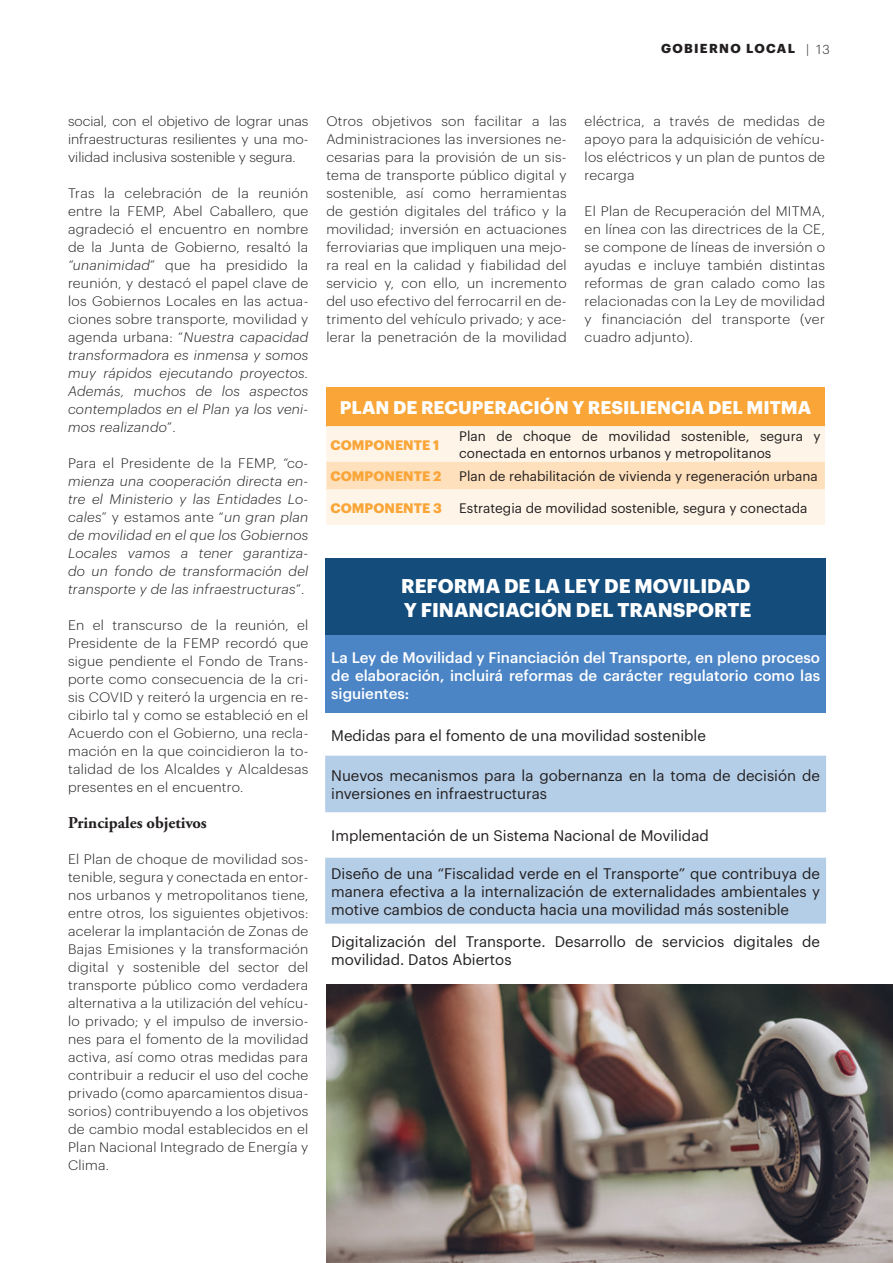
<style>
.page{position:relative;width:893px;height:1263px;background:#fff}
.page>*{position:absolute;margin:0;border:0;box-sizing:border-box;transform-origin:0 0}
.t1{font:700 19.5px/23.4px "Graphik";color:#fff}
.t2{font:700 18px "Graphik";color:#fff}
.t3{font:700 16.5px "Adobe Garamond Pro";color:#231f20}
.t4{font:15px/18px "Graphik";color:#231f20}
.t5{font:500 15px/18px "Graphik";color:#fff;text-align:justify}
.t6{font:300 13.5px/18px "Graphik";letter-spacing:.02em;color:#231f20;text-align:justify;scale:1.04 1}
.t7{font:italic 300 13.5px/18px "Graphik";letter-spacing:.02em;color:#231f20;text-align:justify;scale:1.04 1}
.t8{font:13.5px/16.2px "Graphik";color:#231f20}
.t9{font:300 13.5px/18px "Graphik";letter-spacing:.02em;color:#231f20;text-align:justify}
.t10{font:700 13.5px "Graphik";color:#f9a538}
.t11{font:700 12.75px "Graphik";color:#231f20}
.t12{font:300 12.75px "Graphik";color:#231f20}
.s1{font-style:italic}
.s2{font-style:normal}
</style>
<div class="page">
<div style="left:326px;top:387px;width:499px;height:39px;background:#f9a538"></div>
<div style="left:326px;top:426px;width:499px;height:99px;background:#fef5e8"></div>
<div style="left:326px;top:462px;width:499px;height:27px;background:#fee0bc"></div>
<div style="left:325px;top:558px;width:501px;height:78px;background:#144d7c"></div>
<div style="left:325px;top:636px;width:501px;height:77px;background:#4c85c5"></div>
<svg style="left:325px;top:756px;width:501px;height:168px;fill:#b5cee7"></svg>
<img style="left:326px;top:984px;width:567px;height:279px">
<p class="t11" style="left:661px;top:39px;width:11px">GOBIERNO</p>
<p class="t11" style="left:746px;top:39px;width:11px">LOCAL</p>
<p class="t12" style="left:806px;top:40px;width:25px">| 13</p>
<p class="t9" style="left:68px;top:111px;width:242px">social, con el objetivo de lograr unas infraestructuras resilientes y una mo&shy;vilidad inclusiva sostenible y segura.</p>
<p class="t6" style="left:68px;top:183px;width:233px">Tras la celebración de la reunión entre la FEMP, Abel Caballero, que agradeció el encuentro en nombre de la Junta de Gobierno, resaltó la <span class="s1">“unanimidad</span>” que ha presidido la reunión, y destacó el papel clave de los Gobiernos Locales en las actua&shy;ciones sobre transporte, movilidad y agenda urbana: “<span class="s1">Nuestra capacidad transformadora es inmensa y somos muy rápidos ejecutando proyectos.<br>Además, muchos de los aspectos contemplados en el Plan ya los veni&shy;mos realizando</span>”.</p>
<p class="t7" style="left:68px;top:453px;width:233px"><span class="s2">Para el Presidente de la FEMP, “c</span>o&shy;mienza una cooperación directa en&shy;tre el Ministerio y las Entidades Lo&shy;cales<span class="s2">” y estamos ante “</span>un gran plan de movilidad en el que los Gobiernos Locales vamos a tener garantiza&shy;do un fondo de transformación del transporte y de las infraestructuras<span class="s2">”.</span></p>
<p class="t6" style="left:68px;top:615px;width:233px">En el transcurso de la reunión, el Presidente de la FEMP recordó que sigue pendiente el Fondo de Trans&shy;porte como consecuencia de la cri&shy;sis COVID y reiteró la urgencia en re&shy;cibirlo tal y como se estableció en el Acuerdo con el Gobierno, una recla&shy;mación en la que coincidieron la to&shy;talidad de los Alcaldes y Alcaldesas presentes en el encuentro.</p>
<p class="t3" style="left:68px;top:813px;width:140px">Principales objetivos</p>
<p class="t6" style="left:68px;top:849px;width:233px">El Plan de choque de movilidad sos&shy;tenible, segura y conectada en entor&shy;nos urbanos y metropolitanos tiene, entre otros, los siguientes objetivos: acelerar la implantación de Zonas de Bajas Emisiones y la transformación digital y sostenible del sector del transporte público como verdadera alternativa a la utilización del vehícu&shy;lo privado; y el impulso de inversio&shy;nes para el fomento de la movilidad activa, así como otras medidas para contribuir a reducir el uso del coche privado (como aparcamientos disua&shy;sorios) contribuyendo a los objetivos de cambio modal establecidos en el Plan Nacional Integrado de Energía y Clima.</p>
<p class="t6" style="left:326px;top:111px;width:233px">Otros objetivos son facilitar a las Administraciones las inversiones ne&shy;cesarias para la provisión de un sis&shy;tema de transporte público digital y sostenible, así como herramientas de gestión digitales del tráfico y la movilidad; inversión en actuaciones ferroviarias que impliquen una mejo&shy;ra real en la calidad y fiabilidad del servicio y, con ello, un incremento del uso efectivo del ferrocarril en de&shy;trimento del vehículo privado; y ace&shy;lerar la penetración de la movilidad</p>
<p class="t6" style="left:585px;top:111px;width:233px">eléctrica, a través de medidas de apoyo para la adquisición de vehícu&shy;los eléctricos y un plan de puntos de recarga</p>
<p class="t6" style="left:585px;top:201px;width:233px">El Plan de Recuperación del MITMA, en línea con las directrices de la CE, se compone de líneas de inversión o ayudas e incluye también distintas reformas de gran calado como las relacionadas con la Ley de movilidad y financiación del transporte (ver cuadro adjunto).</p>
<h2 class="t2" style="left:340px;top:393px;width:473px">PLAN DE RECUPERACIÓN Y RESILIENCIA DEL MITMA</h2>
<p class="t10" style="left:331px;top:434px;width:110px">COMPONENTE 1</p>
<p class="t8" style="left:459px;top:427px;width:363px">Plan de choque de movilidad sostenible, segura y conectada en entornos urbanos y metropolitanos</p>
<p class="t10" style="left:331px;top:466px;width:112px">COMPONENTE 2</p>
<p class="t8" style="left:459px;top:467px;width:360px">Plan de rehabilitación de vivienda y regeneración urbana</p>
<p class="t10" style="left:331px;top:497px;width:113px">COMPONENTE 3</p>
<p class="t8" style="left:459px;top:498px;width:350px">Estrategia de movilidad sostenible, segura y conectada</p>
<h1 class="t1" style="left:401px;top:573px;width:352px">REFORMA DE LA LEY DE MOVILIDAD<br>Y FINANCIACIÓN DEL TRANSPORTE</h1>
<p class="t5" style="left:331px;top:647px;width:490px">La Ley de Movilidad y Financiación del Transporte, en pleno proceso de elaboración, incluirá reformas de carácter regulatorio como las siguientes:</p>
<p class="t4" style="left:331px;top:725px;width:376px">Medidas para el fomento de una movilidad sostenible</p>
<p class="t4" style="left:331px;top:765px;width:490px">Nuevos mecanismos para la gobernanza en la toma de decisión de inversiones en infraestructuras</p>
<p class="t4" style="left:331px;top:825px;width:379px">Implementación de un Sistema Nacional de Movilidad</p>
<p class="t4" style="left:331px;top:863px;width:490px;text-align:justify">Diseño de una “Fiscalidad verde en el Transporte” que contribuya de manera efectiva a la internalización de externalidades ambientales y motive cambios de conducta hacia una movilidad más sostenible</p>
<p class="t4" style="left:331px;top:931px;width:490px">Digitalización del Transporte. Desarrollo de servicios digitales de movilidad. Datos Abiertos</p>
</div>
